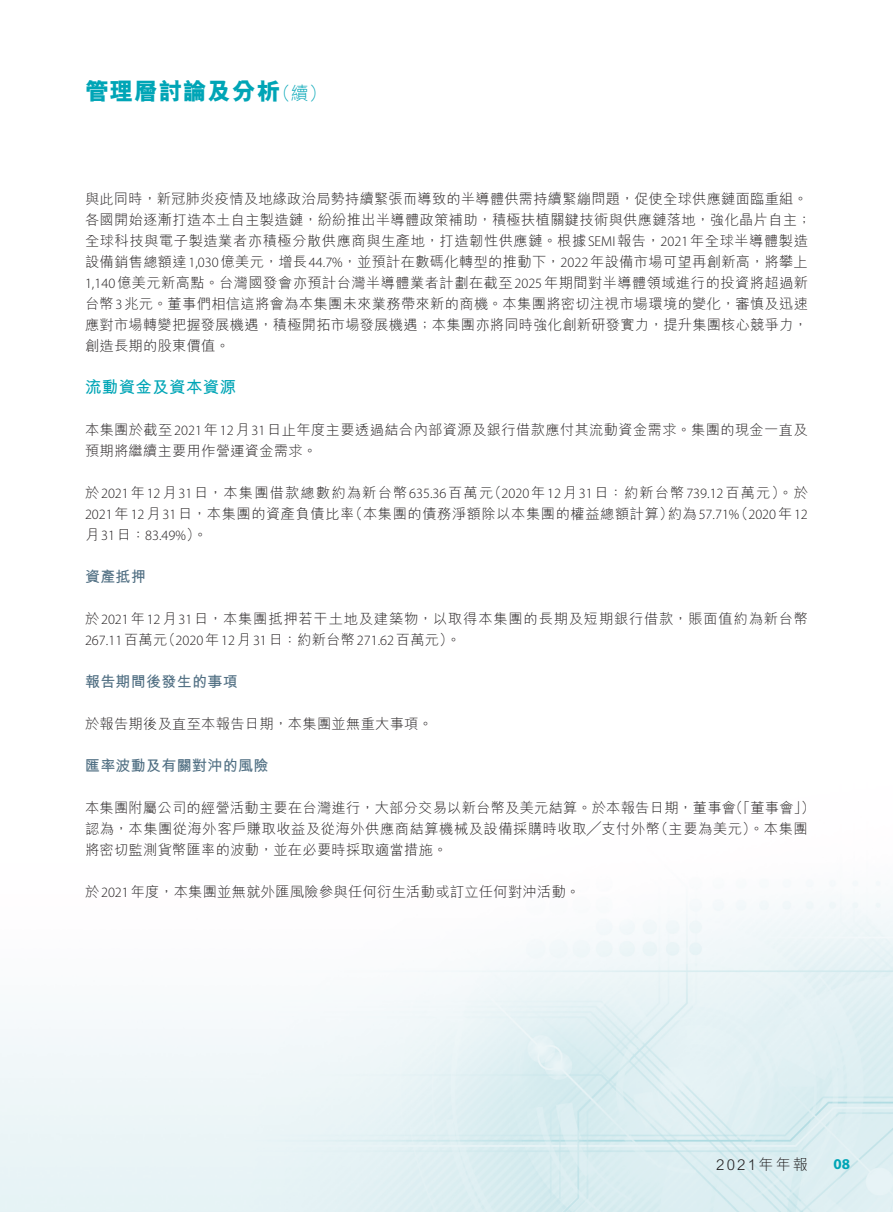
<style>
.page{position:relative;width:893px;height:1212px;background:#fff}
.page>*{position:absolute;margin:0;border:0;box-sizing:border-box;transform-origin:0 0}
.t1{font:800 24px "M Hei HK";letter-spacing:.02em;color:#00a5b6}
.t2{font:300 18px "M Hei HK";color:#00a5b6}
._01_H1{font:700 16.5px "M Hei HK";letter-spacing:.02em;color:#00a5b6}
._02_H2{font:700 15px "M Hei HK";letter-spacing:.02em;color:#4f6e82}
.t3{font:300 15px "M Hei HK";letter-spacing:.15em;color:#231f20}
.t4{font:700 15px "Myriad Pro";color:#00a5b6}
._00_txt{font:300 14.25px/21px "M Hei HK";letter-spacing:.025em;color:#231f20}
._00_txt-2{font:300 14.25px/21px "M Hei HK";letter-spacing:.06em;color:#231f20}
._00_txt-3{font:300 14.25px "M Hei HK";letter-spacing:.08em;color:#231f20}
._00_txt-4{font:300 14.25px "Myriad Pro";color:#231f20}
.s1{font-family:"Myriad Pro"}
.s2{font-family:"M Hei HK"}
</style>
<div class="page">
<img style="left:0;top:881px;width:893px;height:331px">
<p class="t1" style="left:85px;top:79px;width:197px">管理層討論及分析</p>
<p class="t2" style="left:273px;top:84px;width:55px">（續(</p>
<p class="_00_txt" style="left:85px;top:188px;width:728px">與此同時，新冠肺炎疫情及地緣政治局勢持續緊張而導致的半導體供需持續緊繃問題，促使全球供應鏈面臨重組。各國開始逐漸打造本土自主製造鏈，紛紛推出半導體政策補助，積極扶植關鍵技術與供應鏈落地，強化晶片自主;全球科技與電子製造業者亦積極分散供應商與生產地，打造韌性供應鏈。根據<span class="s1">SEMI</span>報告，<span class="s1">2021</span>年全球半導體製造設備銷售總額達<span class="s1">1,030</span>億美元，增長<span class="s1">44.7%</span>，並預計在數碼化轉型的推動下，<span class="s1">2022</span>年設備市場可望再創新高，將攀上<span class="s1">1,140</span>億美元新高點。台灣國發會亦預計台灣半導體業者計劃在截至<span class="s1">2025</span>年期間對半導體領域進行的投資將超過新台幣<span class="s1">3</span>兆元。董事們相信這將會為本集團未來業務帶來新的商機。本集團將密切注視市場環境的變化，審慎及迅速應對市場轉變把握發展機遇，積極開拓市場發展機遇；本集團亦將同時強化創新研發實力，提升集團核心競爭力，創造長期的股東價值。</p>
<p class="_01_H1" style="left:85px;top:375px;width:153px">流動資金及資本資源</p>
<p class="_00_txt" style="left:85px;top:419px;width:724px">本集團於截至<span class="s1">2021</span>年<span class="s1">12</span>月<span class="s1">31</span>日止年度主要透過結合內部資源及銀行借款應付其流動資金需求。集團的現金一直及預期將繼續主要用作營運資金需求。</p>
<p class="_00_txt" style="left:487px;top:482px;width:322px">（<span class="s1">2020</span>年<span class="s1">12</span>月<span class="s1">31</span>日：約新台幣<span class="s1">739.12</span>百萬元）。於</p>
<p class="_00_txt-3" style="left:85px;top:486px;width:410px">於<span class="s1">2021</span>年<span class="s1">12</span>月<span class="s1">31</span>日，本集團借款總數約為新台幣<span class="s1">635.36</span>百萬元</p>
<p class="_00_txt" style="left:349px;top:503px;width:326px">（本集團的債務淨額除以本集團的權益總額計算）</p>
<p class="_00_txt-4" style="left:734px;top:506px;width:75px"><span class="s2">（</span>2020<span class="s2">年</span>12</p>
<p class="_00_txt" style="left:85px;top:503px;width:271px"><span class="s1">2021</span>年<span class="s1">12</span>月<span class="s1">31</span>日，本集團的資產負債比率月<span class="s1">31</span>日：<span class="s1">83.49%</span> 。(</p>
<p class="_02_H2" style="left:85px;top:566px;width:62px">資產抵押</p>
<p class="_00_txt-2" style="left:161px;top:608px;width:648px;text-indent:-76px">於<span class="s1">2021</span>年<span class="s1">12</span>月<span class="s1">31</span>日，本集團抵押若干土地及建築物，以取得本集團的長期及短期銀行借款，賬面值約為新台幣（<span class="s1">2020</span>年<span class="s1">12</span>月<span class="s1">31</span>日：約新台幣<span class="s1">271.62</span>百萬元。(</p>
<p class="_00_txt-4" style="left:668px;top:506px;width:73px"><span class="s2">約為</span>57.71%</p>
<p class="_00_txt-4" style="left:85px;top:632px;width:84px">267.11<span class="s2">百萬元</span></p>
<p class="_02_H2" style="left:85px;top:671px;width:154px">報告期間後發生的事項</p>
<p class="_00_txt" style="left:85px;top:713px;width:349px">於報告期後及直至本報告日期，本集團並無重大事項。</p>
<p class="_02_H2" style="left:85px;top:755px;width:185px">匯率波動及有關對沖的風險</p>
<p class="_00_txt" style="left:654px;top:797px;width:155px;text-indent:-569px">本集團附屬公司的經營活動主要在台灣進行，大部分交易以新台幣及美元結算。於本報告日期，董事會<br>（主要為美元）。本集團</p>
<p class="_00_txt" style="left:729px;top:797px;width:88px">（「董事會 (「</p>
<p class="_00_txt" style="left:85px;top:818px;width:576px">認為，本集團從海外客戶賺取收益及從海外供應商結算機械及設備採購時收取╱支付外幣將密切監測貨幣匯率的波動，並在必要時採取適當措施。</p>
<p class="_00_txt" style="left:85px;top:881px;width:497px">於<span class="s1">2021</span>年度，本集團並無就外匯風險參與任何衍生活動或訂立任何對沖活動。</p>
<p class="t3" style="left:716px;top:1157px;width:93px">2021年年報</p>
<p class="t4" style="left:833px;top:1154px;width:18px">08</p>
</div>
